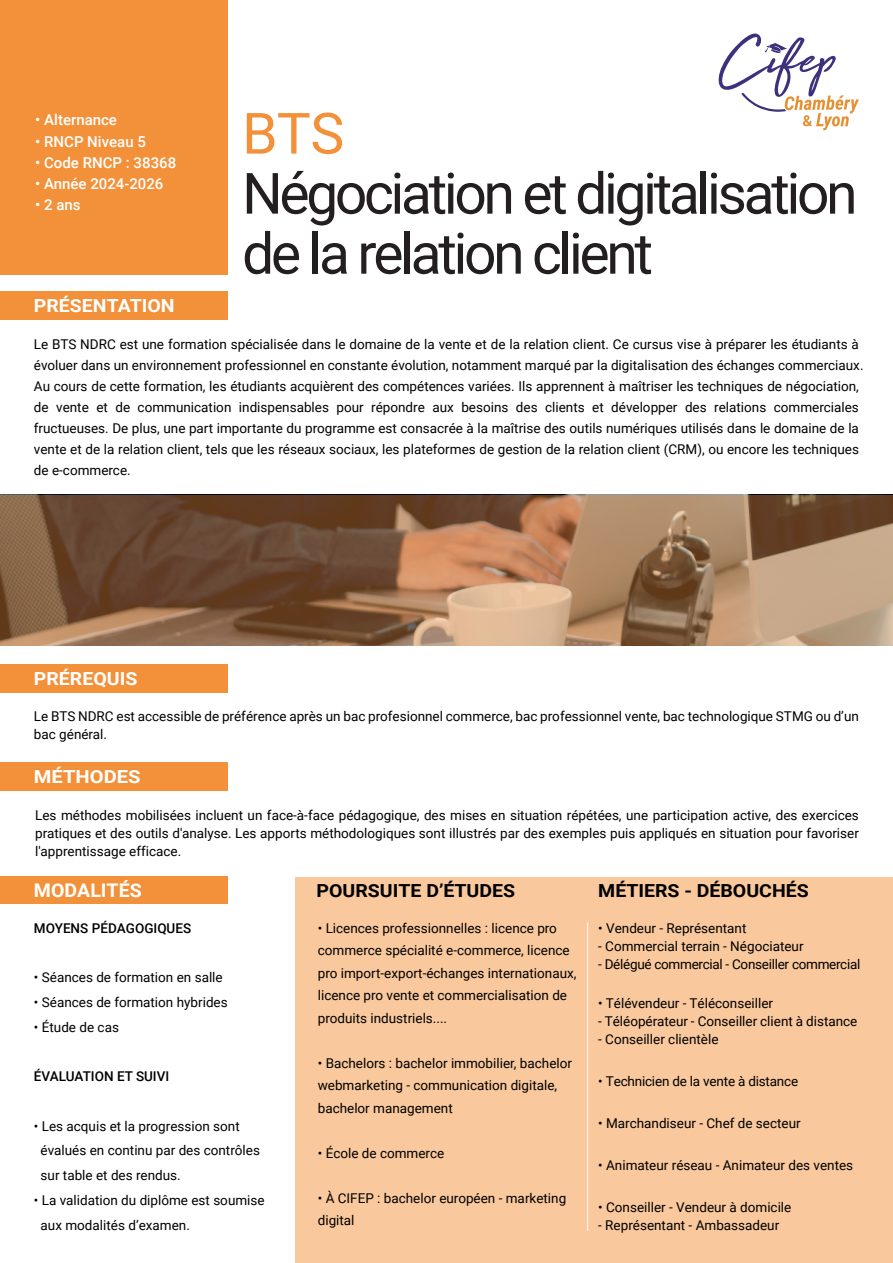
<style>
.page{position:relative;width:893px;height:1263px;background:#fff}
.page>*{position:absolute;margin:0;border:0;box-sizing:border-box;transform-origin:0 0}
.t1{font:57px/60px "Roboto";letter-spacing:-.06em;color:#231f20}
.t2{font:57px "Roboto";color:#f3913a}
.t3{font:700 18.75px "Roboto";color:#fff;scale:1.04 1}
.t4{font:700 18px "Roboto";color:#000001;scale:1.08 1}
.t5{font:700 18px "Roboto";color:#fff;scale:1.08 1}
.t6{font:700 18px "Roboto";color:#fff;scale:1.12 1}
.t7{font:500 15px "Roboto";color:#fff}
.t8{font:13.5px/22.5px "Roboto";color:#000001}
.t9{font:13.5px "Roboto";letter-spacing:-.02em;color:#000001}
.t10{font:500 13.5px "Roboto";color:#000001}
</style>
<div class="page">
<div style="left:0;top:0;width:228px;height:274px;background:#f3913a"></div>
<div style="left:0;top:291px;width:228px;height:29px;background:#f3913a"></div>
<div style="left:0;top:664px;width:228px;height:28px;background:#f3913a"></div>
<div style="left:0;top:762px;width:228px;height:29px;background:#f3913a"></div>
<div style="left:295px;top:877px;width:598px;height:386px;background:#f9c89c"></div>
<div style="left:0;top:877px;width:227px;height:27px;background:#f3913a"></div>
<hr style="left:587px;top:922px;width:1px;height:309px;background:#fff">
<svg style="left:0;top:495px;width:893px;height:150px;background:#926d50"></svg>
<svg style="left:719px;top:33px;width:140px;height:97px"></svg>
<p class="t7" style="left:35px;top:110px;width:83px">• Alternance</p>
<p class="t7" style="left:35px;top:131px;width:112px">• RNCP Niveau 5</p>
<p class="t7" style="left:35px;top:152px;width:142px">• Code RNCP : 38368</p>
<p class="t7" style="left:35px;top:173px;width:130px">• Année 2024-2026</p>
<p class="t7" style="left:35px;top:194px;width:47px">• 2 ans</p>
<h1 class="t2" style="left:242px;top:93px;width:104px">BTS</h1>
<h1 class="t1" style="left:242px;top:161px;width:617px">Négociation et digitalisation de la relation client</h1>
<h3 class="t5" style="left:34px;top:293px;width:132px">PRÉSENTATION</h3>
<p class="t8" style="left:34px;top:333px;width:831px;line-height:21px">Le BTS NDRC est une formation spécialisée dans le domaine de la vente et de la relation client. Ce cursus vise à préparer les étudiants à évoluer dans un environnement professionnel en constante évolution, notamment marqué par la digitalisation des échanges commerciaux.<br>Au cours de cette formation, les étudiants acquièrent des compétences variées. Ils apprennent à maîtriser les techniques de négociation, de vente et de communication indispensables pour répondre aux besoins des clients et développer des relations commerciales fructueuses. De plus, une part importante du programme est consacrée à la maîtrise des outils numériques utilisés dans le domaine de la vente et de la relation client, tels que les réseaux sociaux, les plateformes de gestion de la relation client (CRM), ou encore les techniques de e-commerce.</p>
<h3 class="t5" style="left:34px;top:666px;width:97px">PRÉREQUIS</h3>
<p class="t8" style="left:34px;top:707px;width:826px;line-height:18px">Le BTS NDRC est accessible de préférence après un bac profesionnel commerce, bac professionnel vente, bac technologique STMG ou d’un bac général.</p>
<h3 class="t6" style="left:34px;top:764px;width:97px">MÉTHODES</h3>
<p class="t8" style="left:35px;top:805px;width:825px;line-height:18px;text-align:justify">Les méthodes mobilisées incluent un face-à-face pédagogique, des mises en situation répétées, une participation active, des exercices pratiques et des outils d'analyse. Les apports méthodologiques sont illustrés par des exemples puis appliqués en situation pour favoriser l'apprentissage efficace.</p>
<h2 class="t3" style="left:34px;top:877px;width:105px">MODALITÉS</h2>
<h3 class="t4" style="left:317px;top:878px;width:185px">POURSUITE D’ÉTUDES</h3>
<h3 class="t4" style="left:598px;top:878px;width:196px">MÉTIERS - DÉBOUCHÉS</h3>
<p class="t10" style="left:34px;top:918px;width:159px">MOYENS PÉDAGOGIQUES</p>
<p class="t8" style="left:34px;top:965px;width:190px">• Séances de formation en salle</p>
<p class="t8" style="left:34px;top:990px;width:195px">• Séances de formation hybrides</p>
<p class="t8" style="left:34px;top:1015px;width:87px">• Étude de cas</p>
<p class="t10" style="left:34px;top:1067px;width:137px">ÉVALUATION ET SUIVI</p>
<p class="t8" style="left:41px;top:1113px;width:221px;line-height:24.8px;text-indent:-7px">• Les acquis et la progression sont évalués en continu par des contrôles sur table et des rendus.</p>
<p class="t8" style="left:41px;top:1187px;width:226px;line-height:24.8px;text-indent:-7px">• La validation du diplôme est soumise aux modalités d’examen.</p>
<p class="t8" style="left:318px;top:916px;width:260px">• Licences professionnelles : licence pro commerce spécialité e-commerce, licence pro import-export-échanges internationaux, licence pro vente et commercialisation de produits industriels....</p>
<p class="t8" style="left:318px;top:1051px;width:256px">• Bachelors : bachelor immobilier, bachelor webmarketing - communication digitale, bachelor management</p>
<p class="t8" style="left:318px;top:1141px;width:128px">• École de commerce</p>
<p class="t8" style="left:318px;top:1186px;width:250px">• À CIFEP : bachelor européen - marketing digital</p>
<p class="t8" style="left:598px;top:916px;width:150px">• Vendeur - Représentant</p>
<p class="t8" style="left:598px;top:934px;width:207px">- Commercial terrain - Négociateur</p>
<p class="t9" style="left:598px;top:954px;width:264px">- Délégué commercial - Conseiller commercial</p>
<p class="t8" style="left:598px;top:991px;width:176px">• Télévendeur - Téléconseiller</p>
<p class="t8" style="left:598px;top:1009px;width:261px">- Téléopérateur - Conseiller client à distance</p>
<p class="t8" style="left:598px;top:1027px;width:122px">- Conseiller clientèle</p>
<p class="t8" style="left:598px;top:1069px;width:201px">• Technicien de la vente à distance</p>
<p class="t8" style="left:598px;top:1111px;width:204px">• Marchandiseur - Chef de secteur</p>
<p class="t8" style="left:598px;top:1153px;width:256px">• Animateur réseau - Animateur des ventes</p>
<p class="t8" style="left:598px;top:1195px;width:195px">• Conseiller - Vendeur à domicile</p>
<p class="t8" style="left:598px;top:1213px;width:183px">- Représentant - Ambassadeur</p>
</div>
